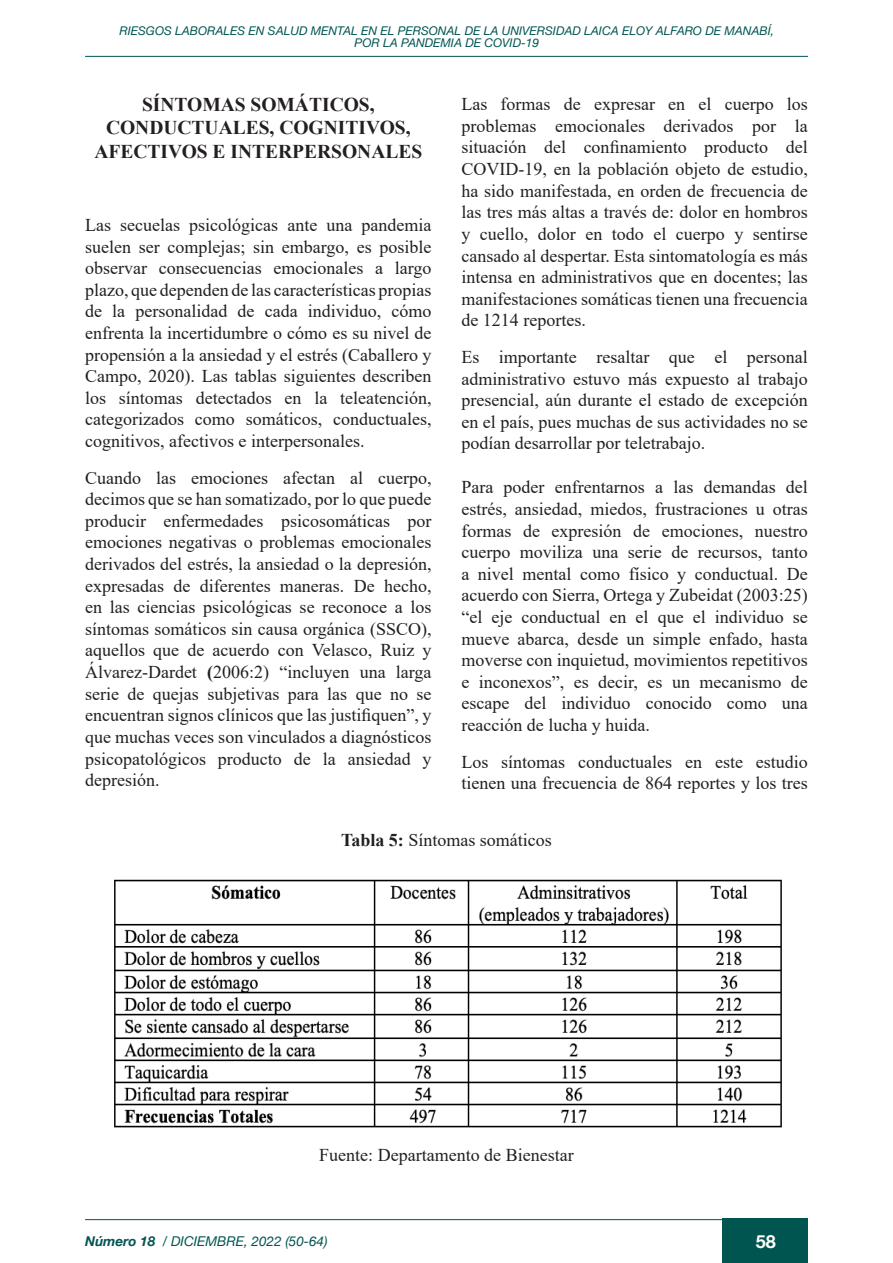
<style>
.page{position:relative;width:893px;height:1263px;background:#fff}
.page>*{position:absolute;margin:0;border:0;box-sizing:border-box;transform-origin:0 0}
.t1{font:700 19.5px/23.4px "Times New Roman";color:#231f20;text-align:center}
.Normal__Web{font:18px/21.6px "Times New Roman";color:#231f20;text-align:justify}
.t2{font:700 18px "Helvetica Neue LT Com";color:#fff}
.t3{font:italic 13.5px "Helvetica Neue LT Com";color:#005551}
.t4{font:italic 12px/12px "Helvetica Neue LT Com";color:#005551;text-align:center}
.s1{font-weight:700}
</style>
<div class="page">
<hr style="left:85px;top:56px;width:723px;height:1px;background:#005551">
<div style="left:723px;top:1219px;width:85px;height:44px;background:#005551"></div>
<hr style="left:85px;top:1219px;width:723px;height:1px;background:#005551">
<img style="left:114px;top:879px;width:668px;height:249px">
<p class="t4" style="left:119px;top:24px;width:656px">RIESGOS LABORALES EN SALUD MENTAL EN EL PERSONAL DE LA UNIVERSIDAD LAICA ELOY ALFARO DE MANABÍ,<br>POR LA PANDEMIA DE COVID-19</p>
<p class="t1" style="left:94px;top:92px;width:329px">SÍNTOMAS SOMÁTICOS,<br>CONDUCTUALES, COGNITIVOS,<br>AFECTIVOS E INTERPERSONALES</p>
<p class="Normal__Web" style="left:85px;top:214px;width:348px">Las secuelas psicológicas ante una pandemia suelen ser complejas; sin embargo, es posible observar consecuencias emocionales a largo plazo, que dependen de las características propias de la personalidad de cada individuo, cómo enfrenta la incertidumbre o cómo es su nivel de propensión a la ansiedad y el estrés (Caballero y Campo, 2020). Las tablas siguientes describen los síntomas detectados en la teleatención, categorizados como somáticos, conductuales, cognitivos, afectivos e interpersonales.</p>
<p class="Normal__Web" style="left:85px;top:466px;width:348px">Cuando las emociones afectan al cuerpo, decimos que se han somatizado, por lo que puede producir enfermedades psicosomáticas por emociones negativas o problemas emocionales derivados del estrés, la ansiedad o la depresión, expresadas de diferentes maneras. De hecho, en las ciencias psicológicas se reconoce a los síntomas somáticos sin causa orgánica (SSCO), aquellos que de acuerdo con Velasco, Ruiz y Álvarez-Dardet <span class="s1">(</span>2006:2) “incluyen una larga serie de quejas subjetivas para las que no se encuentran signos clínicos que las justifiquen”, y que muchas veces son vinculados a diagnósticos psicopatológicos producto de la ansiedad y depresión.</p>
<p class="Normal__Web" style="left:461px;top:93px;width:348px">Las formas de expresar en el cuerpo los problemas emocionales derivados por la situación del confinamiento producto del COVID-19, en la población objeto de estudio, ha sido manifestada, en orden de frecuencia de las tres más altas a través de: dolor en hombros y cuello, dolor en todo el cuerpo y sentirse cansado al despertar. Esta sintomatología es más intensa en administrativos que en docentes; las manifestaciones somáticas tienen una frecuencia de 1214 reportes.</p>
<p class="Normal__Web" style="left:461px;top:345px;width:348px">Es importante resaltar que el personal administrativo estuvo más expuesto al trabajo presencial, aún durante el estado de excepción en el país, pues muchas de sus actividades no se podían desarrollar por teletrabajo.</p>
<p class="Normal__Web" style="left:461px;top:476px;width:348px">Para poder enfrentarnos a las demandas del estrés, ansiedad, miedos, frustraciones u otras formas de expresión de emociones, nuestro cuerpo moviliza una serie de recursos, tanto a nivel mental como físico y conductual. De acuerdo con Sierra, Ortega y Zubeidat (2003:25) “el eje conductual en el que el individuo se mueve abarca, desde un simple enfado, hasta moverse con inquietud, movimientos repetitivos e inconexos”, es decir, es un mecanismo de escape del individuo conocido como una reacción de lucha y huida.</p>
<p class="Normal__Web" style="left:461px;top:750px;width:348px">Los síntomas conductuales en este estudio tienen una frecuencia de 864 reportes y los tres</p>
<p class="Normal__Web" style="left:341px;top:828px;width:212px"><span class="s1">Tabla 5:</span> Síntomas somáticos</p>
<p class="Normal__Web" style="left:319px;top:1143px;width:256px">Fuente: Departamento de Bienestar</p>
<p class="t3" style="left:85px;top:1233px;width:244px"><span class="s1">Número 18</span> / DICIEMBRE, 2022 (50-64)</p>
<p class="t2" style="left:756px;top:1230px;width:22px">58</p>
</div>
